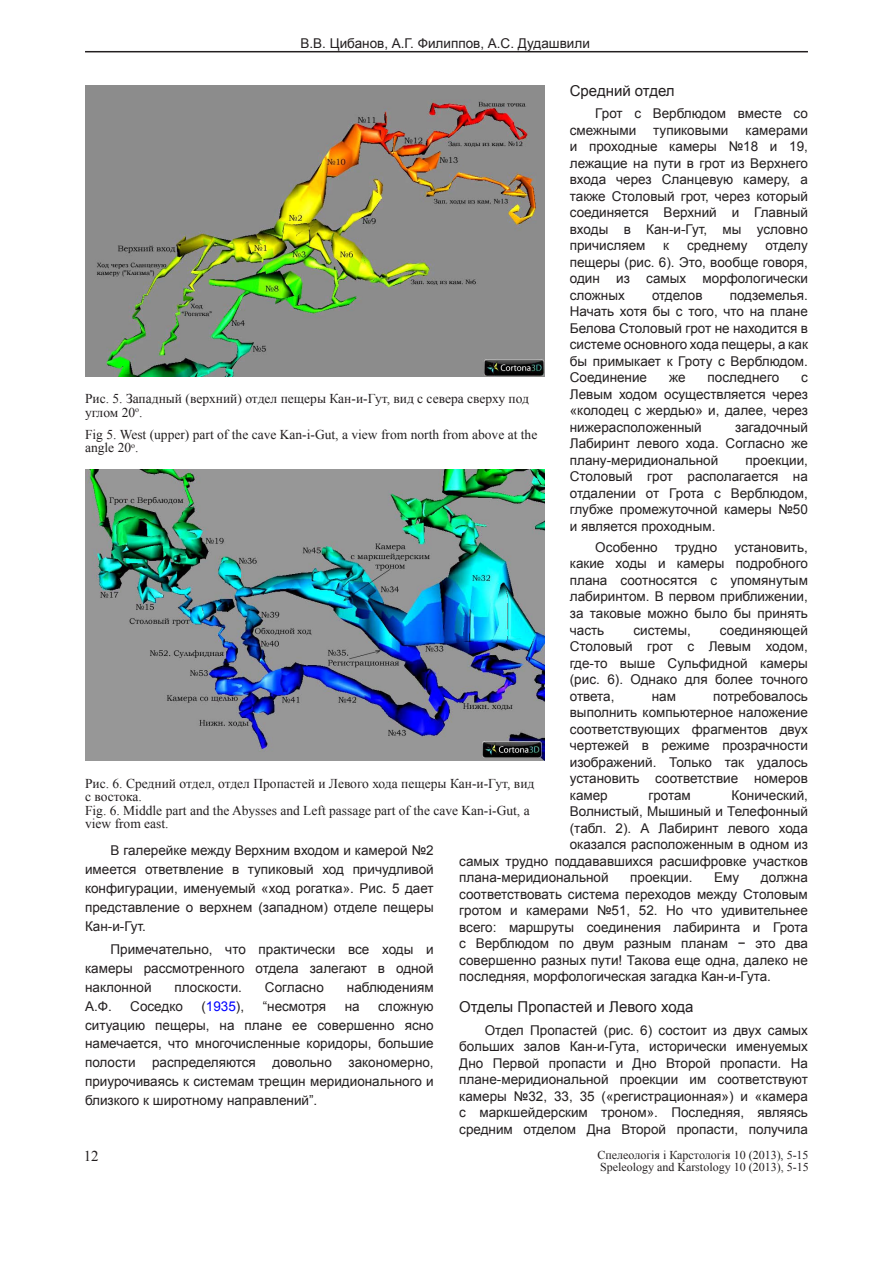
<style>
.page{position:relative;width:893px;height:1263px;background:#fff}
.page>*{position:absolute;margin:0;border:0;box-sizing:border-box;transform-origin:0 0}
.UISK_SK_Heading_2{font:15px "Arial";color:#231f20}
.t1{font:15px "Times New Roman";color:#231f20}
.UISK_SK_Body_text{font:13.5px/16.5px "Arial";color:#231f20;text-align:justify}
.UISK_SK_Figure_capti{font:13.5px/13.5px "Times New Roman";color:#231f20}
.UISK_SK_Body_text-2{font:13.5px "Arial";color:#00f}
.t2{font:12px/12px "Times New Roman";color:#231f20}
.s1{color:#231f20}
</style>
<div class="page">
<hr style="left:85px;top:51px;width:723px;height:1px;background:#231f20">
<img style="left:85px;top:85px;width:459px;height:291px">
<img style="left:85px;top:470px;width:459px;height:290px">
<p class="UISK_SK_Body_text" style="left:300px;top:35px;width:291px">В.В. Цибанов, А.Г. Филиппов, А.С. Дудашвили</p>
<p class="UISK_SK_Heading_2" style="left:570px;top:81px;width:106px">Средний отдел</p>
<p class="UISK_SK_Body_text" style="left:570px;top:106px;width:240px;text-indent:26px">Грот с Верблюдом вместе со смежными</p>
<p class="UISK_SK_Body_text" style="left:570px;top:122px;width:240px;text-indent:176px">камерами и проходные камеры №18 и 19, лежащие на пути в грот из Верхнего входа через Сланцевую камеру, а также Столовый грот, через который соединяется Верхний и Главный входы в Кан-и-Гут, мы условно причисляем</p>
<p class="UISK_SK_Body_text" style="left:653px;top:122px;width:77px">тупиковыми</p>
<p class="UISK_SK_Body_text" style="left:570px;top:238px;width:240px;text-indent:196px">отделу пещеры (рис. 6). Это, вообще говоря, один из самых морфологически сложных</p>
<p class="UISK_SK_Body_text" style="left:663px;top:238px;width:7px">к</p>
<p class="UISK_SK_Body_text" style="left:687px;top:238px;width:62px">среднему</p>
<p class="UISK_SK_Body_text" style="left:570px;top:287px;width:240px;text-indent:160px">подземелья.<br>Начать хотя бы с того, что на плане Белова Столовый грот не находится в системе основного хода пещеры, а как бы примыкает к Гроту с Верблюдом.<br>Соединение</p>
<p class="UISK_SK_Body_text" style="left:652px;top:287px;width:52px">отделов</p>
<p class="UISK_SK_Body_text" style="left:570px;top:370px;width:240px;text-indent:231px">с Левым ходом осуществляется через «колодец с жердью» и, далее, через нижерасположенный</p>
<p class="UISK_SK_Body_text" style="left:669px;top:370px;width:18px">же</p>
<p class="UISK_SK_Body_text" style="left:708px;top:370px;width:73px">последнего</p>
<p class="UISK_SK_Figure_capti" style="left:85px;top:392px;width:445px">Рис. 5. Западный (верхний) отдел пещеры Кан-и-Гут, вид с севера сверху под углом 20<sup>о</sup>.</p>
<p class="UISK_SK_Figure_capti" style="left:85px;top:427px;width:454px">Fig 5. West (upper) part of the cave Kan-i-Gut, a view from north from above at the angle 20<sup>о</sup>.</p>
<p class="UISK_SK_Body_text" style="left:570px;top:419px;width:240px;text-indent:165px">загадочный Лабиринт левого хода. Согласно же плану-меридиональной</p>
<p class="UISK_SK_Body_text" style="left:570px;top:452px;width:240px;text-indent:176px">проекции, Столовый грот располагается на отдалении от Грота с Верблюдом, глубже промежуточной камеры №50 и является проходным.</p>
<p class="UISK_SK_Body_text" style="left:595px;top:539px;width:64px">Особенно</p>
<p class="UISK_SK_Body_text" style="left:675px;top:539px;width:44px">трудно</p>
<p class="UISK_SK_Body_text" style="left:570px;top:539px;width:240px;text-indent:165px">установить, какие ходы и камеры подробного плана соотносятся с упомянутым лабиринтом. В первом приближении, за таковые можно было бы принять часть</p>
<p class="UISK_SK_Body_text" style="left:570px;top:622px;width:240px;text-indent:150px">соединяющей Столовый грот с Левым ходом, где-то выше Сульфидной камеры (рис. 6). Однако для более точного ответа,</p>
<p class="UISK_SK_Body_text" style="left:633px;top:622px;width:59px">системы,</p>
<p class="UISK_SK_Body_text" style="left:570px;top:688px;width:240px;text-indent:143px">потребовалось выполнить компьютерное наложение соответствующих фрагментов двух чертежей в режиме прозрачности изображений. Только так удалось установить соответствие номеров камер</p>
<p class="UISK_SK_Body_text" style="left:652px;top:688px;width:26px">нам</p>
<p class="UISK_SK_Figure_capti" style="left:85px;top:776px;width:451px">Рис. 6. Средний отдел, отдел Пропастей и Левого хода пещеры Кан-и-Гут, вид с востока.</p>
<p class="UISK_SK_Figure_capti" style="left:85px;top:803px;width:446px">Fig. 6. Middle part and the Abysses and Left passage part of the cave Kan-i-Gut, a view from east.</p>
<p class="UISK_SK_Body_text" style="left:648px;top:787px;width:44px">гротам</p>
<p class="UISK_SK_Body_text" style="left:731px;top:787px;width:78px">Конический,</p>
<p class="UISK_SK_Body_text" style="left:570px;top:803px;width:240px">Волнистый, Мышиный и Телефонный</p>
<p class="UISK_SK_Body_text" style="left:570px;top:820px;width:240px">(табл. 2). А Лабиринт левого хода</p>
<p class="UISK_SK_Body_text" style="left:570px;top:836px;width:240px">оказался расположенным в одном из</p>
<p class="UISK_SK_Body_text" style="left:459px;top:853px;width:350px">самых трудно поддававшихся расшифровке участков</p>
<p class="UISK_SK_Body_text" style="left:459px;top:869px;width:151px">плана-меридиональной</p>
<p class="UISK_SK_Body_text" style="left:630px;top:869px;width:64px">проекции.</p>
<p class="UISK_SK_Body_text" style="left:714px;top:869px;width:27px">Ему</p>
<p class="UISK_SK_Body_text" style="left:85px;top:841px;width:350px;line-height:18.9px;text-indent:26px">В галерейке между Верхним входом и камерой №2 имеется ответвление в тупиковый ход причудливой конфигурации, именуемый «ход рогатка». Рис. 5 дает представление о верхнем (западном) отделе пещеры Кан-и-Гут.</p>
<p class="UISK_SK_Body_text" style="left:85px;top:940px;width:350px;line-height:18.9px;text-indent:26px">Примечательно, что практически все ходы и камеры рассмотренного отдела залегают в одной наклонной</p>
<p class="UISK_SK_Body_text" style="left:459px;top:869px;width:350px;text-indent:302px">должна соответствовать система переходов между Столовым гротом и камерами №51, 52. Но что удивительнее всего: маршруты соединения лабиринта и Грота с Верблюдом по двум разным планам − это два совершенно разных пути! Такова еще одна, далеко не последняя, морфологическая загадка Кан-и-Гута.</p>
<p class="UISK_SK_Heading_2" style="left:459px;top:997px;width:236px">Отделы Пропастей и Левого хода</p>
<p class="UISK_SK_Body_text" style="left:459px;top:1022px;width:350px;text-indent:26px">Отдел Пропастей (рис. 6) состоит из двух самых больших залов Кан-и-Гута, исторически именуемых Дно Первой пропасти и Дно Второй пропасти. На плане-меридиональной проекции им соответствуют камеры №32, 33, 35 («регистрационная») и «камера с маркшейдерским троном». Последняя, являясь средним отделом Дна Второй пропасти, получила</p>
<p class="UISK_SK_Body_text" style="left:175px;top:979px;width:69px">плоскости.</p>
<p class="UISK_SK_Body_text" style="left:265px;top:979px;width:60px">Согласно</p>
<p class="UISK_SK_Body_text" style="left:347px;top:979px;width:88px">наблюдениям</p>
<p class="UISK_SK_Body_text" style="left:85px;top:998px;width:28px">А.Ф.</p>
<p class="UISK_SK_Body_text" style="left:130px;top:998px;width:54px">Соседко</p>
<p class="UISK_SK_Body_text-2" style="left:201px;top:997px;width:44px"><span class="s1">(</span>1935<span class="s1">),</span></p>
<p class="UISK_SK_Body_text" style="left:263px;top:998px;width:65px">“несмотря</p>
<p class="UISK_SK_Body_text" style="left:345px;top:998px;width:16px">на</p>
<p class="UISK_SK_Body_text" style="left:85px;top:996px;width:350px;line-height:18.9px;text-indent:293px">сложную ситуацию пещеры, на плане ее совершенно ясно намечается, что многочисленные коридоры, большие полости распределяются довольно закономерно, приурочиваясь к системам трещин меридионального и близкого к широтному направлений”.</p>
<p class="t1" style="left:84px;top:1146px;width:16px">12</p>
<p class="t2" style="left:597px;top:1149px;width:213px">Спелеологія і Карстологія 10 (2013), 5-15<br>Speleology and Karstology 10 (2013), 5-15</p>
</div>
